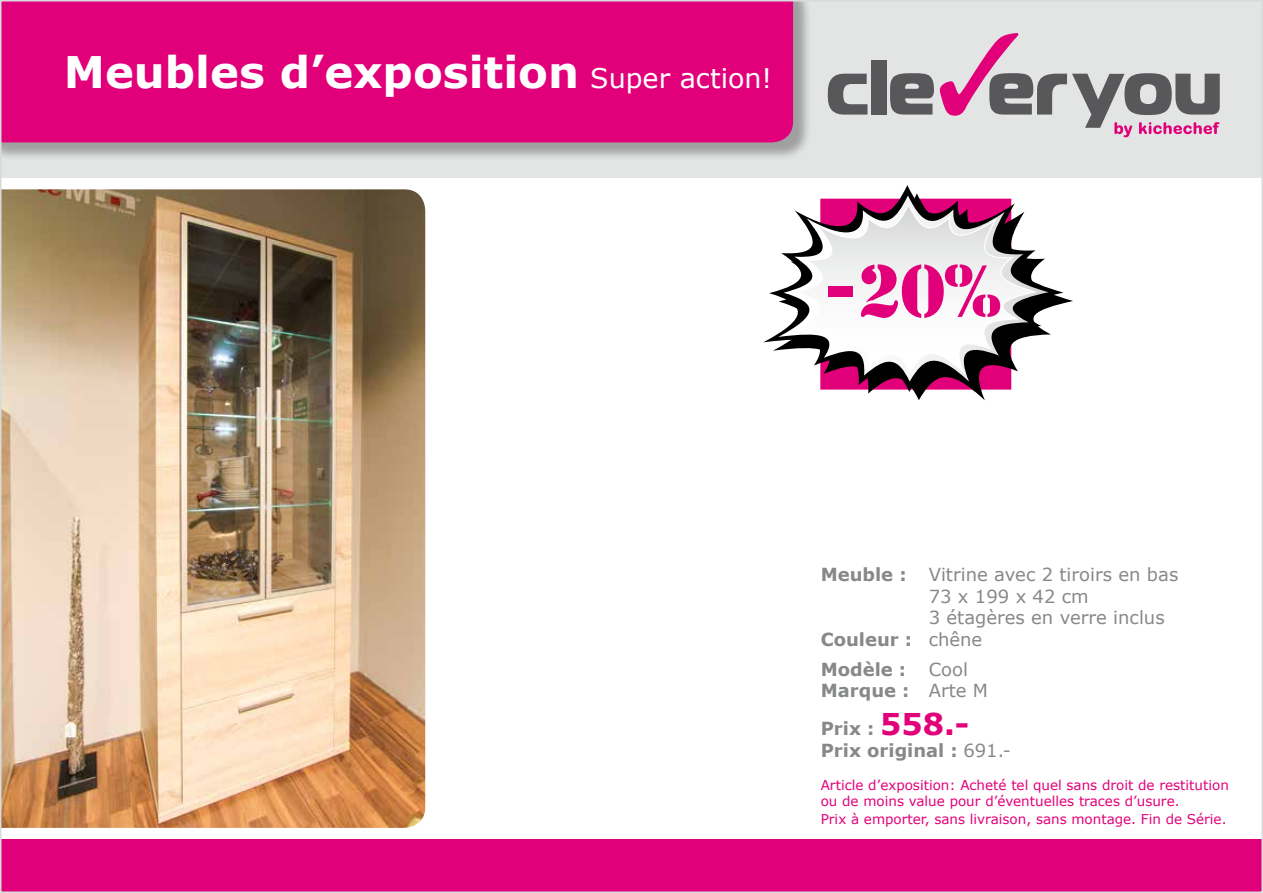
<style>
.page{position:relative;width:1263px;height:893px;background:#fff}
.page>*{position:absolute;margin:0;border:0;box-sizing:border-box;transform-origin:0 0}
.t1{font:68.85px "Stencil Std";color:#e2007a}
.t2{font:700 43.5px "Verdana";color:#fff}
.t3{font:27px "Verdana";color:#fff}
.t4{font:18px/21.6px "Verdana";color:#87888a}
.t5{font:700 18px/21.6px "Verdana";color:#87888a}
.t6{font:13.5px/16.2px "Verdana";color:#e2007a}
.s1{font-weight:700}
.s2{font-weight:400}
.s3{font-size:30px;color:#e2007a}
</style>
<div class="page">
<img style="left:3px;top:189px;width:422px;height:639px">
<svg style="left:763px;top:185px;width:300px;height:207px"></svg>
<svg style="left:778px;top:195px;width:270px;height:187px"></svg>
<svg style="left:789px;top:203px;width:248px;height:172px"></svg>
<div style="left:0;top:0;width:1263px;height:178px;background:#e3e4e4"></div>
<div style="left:0;top:0;width:812px;height:161px;background:#000;opacity:.3"></div>
<div style="left:3px;top:3px;width:790px;height:139px;background:#e2007a"></div>
<div style="left:0;top:840px;width:1263px;height:53px;background:#e2007a"></div>
<svg style="left:828px;top:74px;width:39px;height:41px"></svg>
<div style="left:871px;top:61px;width:15px;height:54px;background:#58585a"></div>
<svg style="left:890px;top:73px;width:44px;height:42px;background:#747476"></svg>
<svg style="left:940px;top:33px;width:280px;height:104px"></svg>
<h2 class="t2" style="left:64px;top:41px;width:517px">Meubles d’exposition</h2>
<h3 class="t3" style="left:590px;top:59px;width:183px">Super action!</h3>
<h1 class="t1" style="left:823px;top:247px;width:179px">-20%</h1>
<h3 class="t4" style="left:821px;top:563px;width:359px"><span class="s1">Meuble :</span> Vitrine avec 2 tiroirs en bas</h3>
<h3 class="t4" style="left:929px;top:585px;width:162px">73 x 199 x 42 cm</h3>
<h3 class="t4" style="left:929px;top:607px;width:237px">3 étagères en verre inclus</h3>
<h3 class="t5" style="left:821px;top:628px;width:163px">Couleur : <span class="s2">chêne</span></h3>
<h3 class="t5" style="left:821px;top:658px;width:87px">Modèle :</h3>
<h3 class="t4" style="left:821px;top:658px;width:169px;text-indent:108px">Cool<br><span class="s1">Marque :</span> Arte M</h3>
<h3 class="t5" style="left:821px;top:717px;width:192px">Prix : <span class="s3">558.-<br></span>Prix original : <span class="s2">691.-</span></h3>
<p class="t6" style="left:821px;top:776px;width:410px">Article d’exposition: Acheté tel quel sans droit de restitution ou de moins value pour d’éventuelles traces d’usure.</p>
<p class="t6" style="left:821px;top:811px;width:407px">Prix à emporter, sans livraison, sans montage. Fin de Série.</p>
</div>
